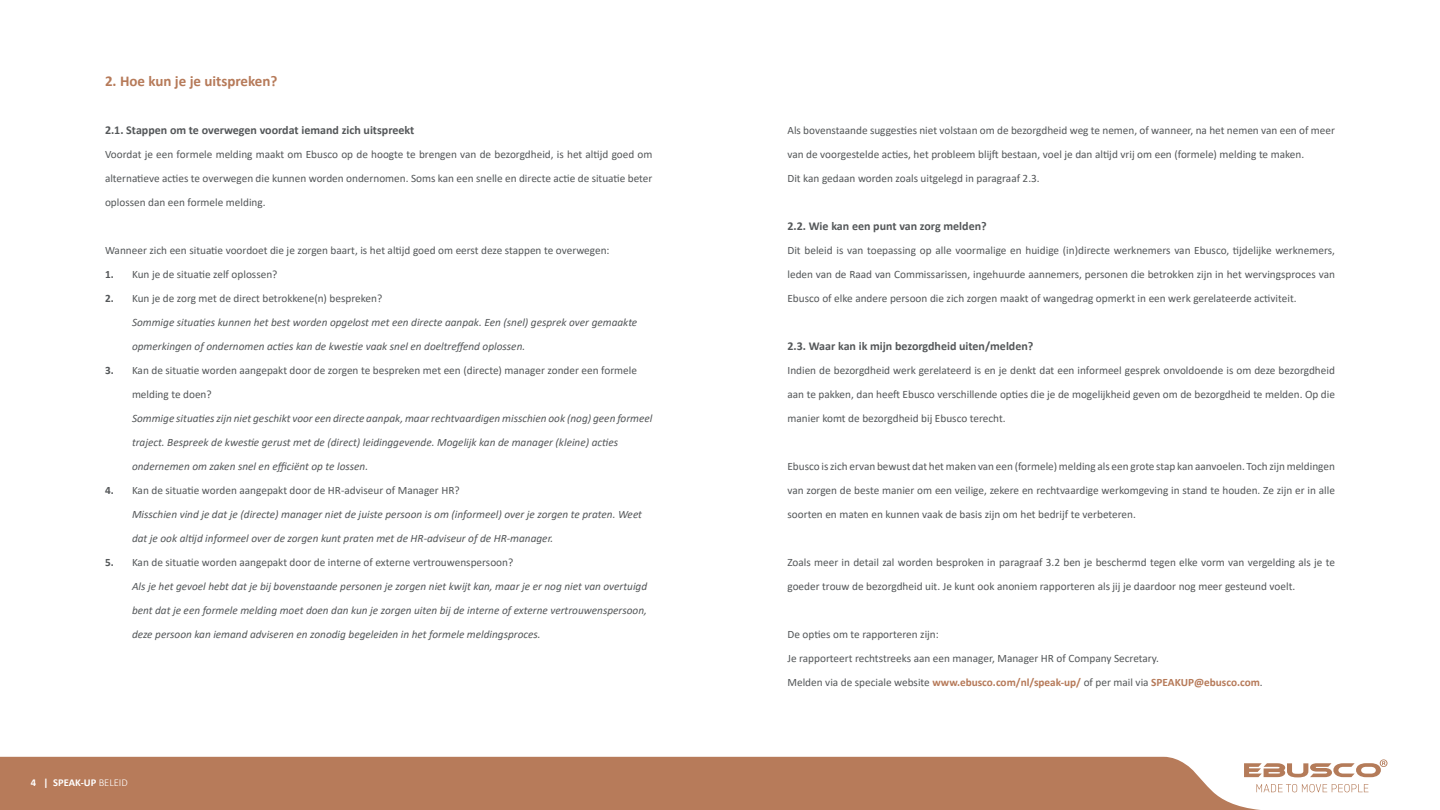
<style>
.page{position:relative;width:1440px;height:810px;background:#fff}
.page>*{position:absolute;margin:0;border:0;box-sizing:border-box;transform-origin:0 0}
.t1{font:700 15px "Calibri";color:#b67a59}
.t2{font:700 12px "Calibri";color:#545759}
.t3{font:11.25px/24px "Calibri";color:#545759;text-align:justify}
.t4{font:italic 11.25px/24px "Calibri";color:#545759}
.t5{font:700 10.5px "Calibri";color:#fff}
.s1{font-weight:700}
.s2{font-weight:700;font-style:normal}
.s3{font-style:normal}
.s4{font-weight:300}
.s5{font-weight:700;color:#b67a59}
</style>
<div class="page">
<div style="left:0;top:757px;width:1260px;height:53px;background:#b77b5a"></div>
<svg style="left:1244px;top:759px;width:143px;height:18px"></svg>
<svg style="left:1256px;top:784px;width:112px;height:8px"></svg>
<h1 class="t1" style="left:105px;top:71px;width:174px">2. Hoe kun je je uitspreken?</h1>
<p class="t2" style="left:105px;top:122px;width:311px">2.1. Stappen om te overwegen voordat iemand zich uitspreekt</p>
<p class="t3" style="left:105px;top:142px;width:549px">Voordat je een formele melding maakt om Ebusco op de hoogte te brengen van de bezorgdheid, is het altijd goed om alternatieve acties te overwegen die kunnen worden ondernomen. Soms kan een snelle en directe actie de situatie beter oplossen dan een formele melding.</p>
<p class="t3" style="left:105px;top:238px;width:506px">Wanneer zich een situatie voordoet die je zorgen baart, is het altijd goed om eerst deze stappen te overwegen:</p>
<p class="t3" style="left:105px;top:262px;width:174px"><span class="s1">1.</span> Kun je de situatie zelf oplossen?</p>
<p class="t4" style="left:132px;top:286px;width:507px;text-indent:-27px"><span class="s2">2.</span> <span class="s3">Kun je de zorg met de direct betrokkene(n) bespreken?<br></span>Sommige situaties kunnen het best worden opgelost met een directe aanpak. Een (snel) gesprek over gemaakte opmerkingen of ondernomen acties kan de kwestie vaak snel en doeltreffend oplossen.</p>
<p class="t3" style="left:132px;top:358px;width:507px;text-indent:-27px"><span class="s1">3.</span> Kan de situatie worden aangepakt door de zorgen te bespreken met een (directe) manager zonder een formele melding te doen?</p>
<p class="t4" style="left:132px;top:406px;width:522px">Sommige situaties zijn niet geschikt voor een directe aanpak, maar rechtvaardigen misschien ook (nog) geen formeel traject. Bespreek de kwestie gerust met de (direct) leidinggevende. Mogelijk kan de manager (kleine) acties ondernemen om zaken snel en efficiënt op te lossen.</p>
<p class="t4" style="left:132px;top:478px;width:512px;text-indent:-27px"><span class="s2">4.</span> <span class="s3">Kan de situatie worden aangepakt door de HR-adviseur of Manager HR?<br></span>Misschien vind je dat je (directe) manager niet de juiste persoon is om (informeel) over je zorgen te praten. Weet dat je ook altijd informeel over de zorgen kunt praten met de HR-adviseur of de HR-manager.</p>
<p class="t4" style="left:132px;top:550px;width:517px;text-indent:-27px"><span class="s2">5.</span> <span class="s3">Kan de situatie worden aangepakt door de interne of externe vertrouwenspersoon?<br></span>Als je het gevoel hebt dat je bij bovenstaande personen je zorgen niet kwijt kan, maar je er nog niet van overtuigd bent dat je een formele melding moet doen dan kun je zorgen uiten bij de interne of externe vertrouwenspersoon, deze persoon kan iemand adviseren en zonodig begeleiden in het formele meldingsproces.</p>
<p class="t5" style="left:31px;top:775px;width:99px">4 | SPEAK-UP <span class="s4">BELEID</span></p>
<p class="t3" style="left:788px;top:118px;width:549px;text-align:left">Als bovenstaande suggesties niet volstaan om de bezorgdheid weg te nemen, of wanneer, na het nemen van een of meer van de voorgestelde acties, het probleem blijft bestaan, voel je dan altijd vrij om een (formele) melding te maken.<br>Dit kan gedaan worden zoals uitgelegd in paragraaf 2.3.</p>
<p class="t2" style="left:788px;top:217px;width:201px">2.2. Wie kan een punt van zorg melden?</p>
<p class="t3" style="left:788px;top:238px;width:549px">Dit beleid is van toepassing op alle voormalige en huidige (in)directe werknemers van Ebusco, tijdelijke werknemers, leden van de Raad van Commissarissen, ingehuurde aannemers, personen die betrokken zijn in het wervingsproces van Ebusco of elke andere persoon die zich zorgen maakt of wangedrag opmerkt in een werk gerelateerde activiteit.</p>
<p class="t2" style="left:788px;top:337px;width:247px">2.3. Waar kan ik mijn bezorgdheid uiten/melden?</p>
<p class="t3" style="left:788px;top:358px;width:549px">Indien de bezorgdheid werk gerelateerd is en je denkt dat een informeel gesprek onvoldoende is om deze bezorgdheid aan te pakken, dan heeft Ebusco verschillende opties die je de mogelijkheid geven om de bezorgdheid te melden. Op die manier komt de bezorgdheid bij Ebusco terecht.</p>
<p class="t3" style="left:788px;top:454px;width:549px">Ebusco is zich ervan bewust dat het maken van een (formele) melding als een grote stap kan aanvoelen. Toch zijn meldingen van zorgen de beste manier om een veilige, zekere en rechtvaardige werkomgeving in stand te houden. Ze zijn er in alle soorten en maten en kunnen vaak de basis zijn om het bedrijf te verbeteren.</p>
<p class="t3" style="left:788px;top:550px;width:549px">Zoals meer in detail zal worden besproken in paragraaf 3.2 ben je beschermd tegen elke vorm van vergelding als je te goeder trouw de bezorgdheid uit. Je kunt ook anoniem rapporteren als jij je daardoor nog meer gesteund voelt.</p>
<p class="t3" style="left:788px;top:622px;width:477px;text-align:left">De opties om te rapporteren zijn:<br>Je rapporteert rechtstreeks aan een manager, Manager HR of Company Secretary.<br>Melden via de speciale website <span class="s5">www.ebusco.com/nl/speak-up/</span> of per mail via <span class="s5">SPEAKUP@ebusco.com</span>.</p>
</div>
